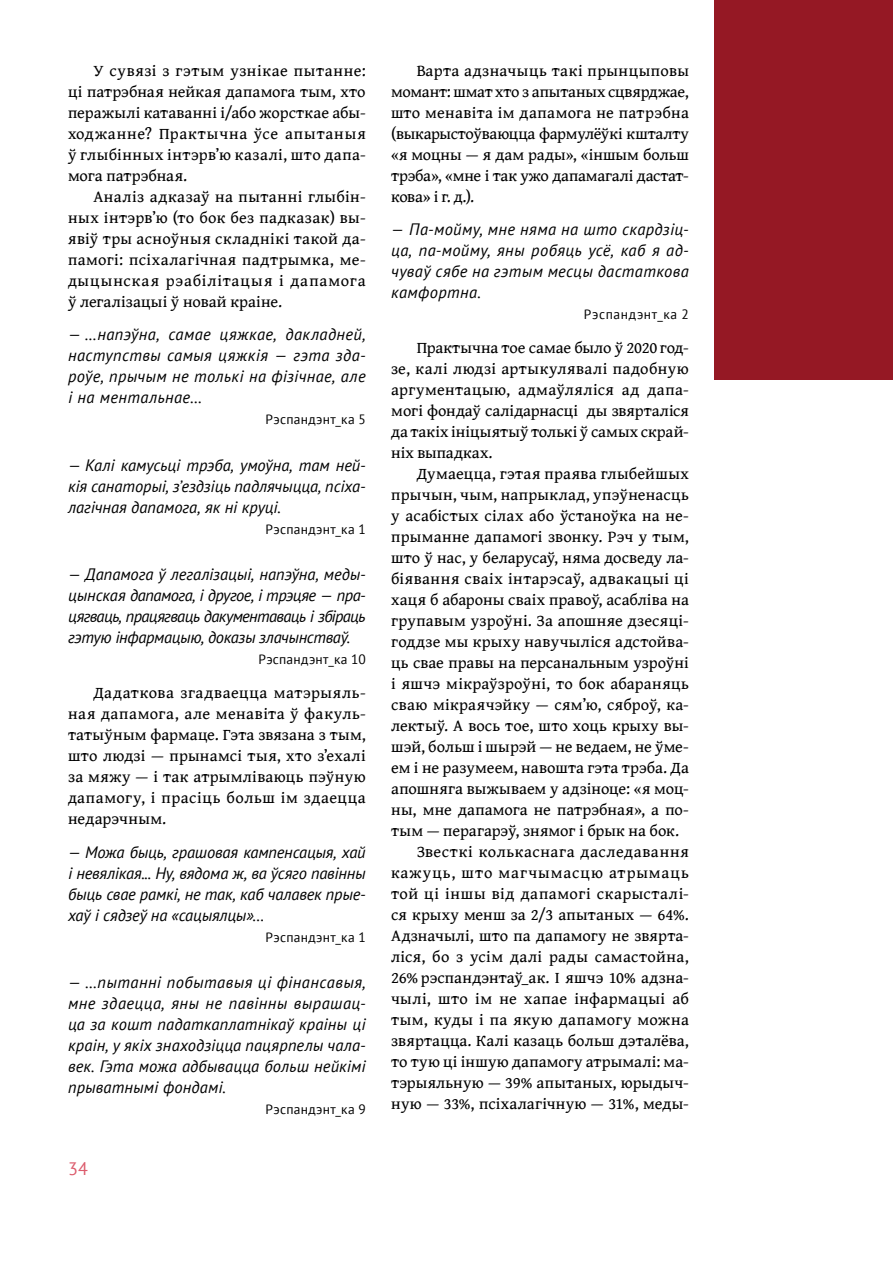
<style>
.page{position:relative;width:893px;height:1263px;background:#fff}
.page>*{position:absolute;margin:0;border:0;box-sizing:border-box;transform-origin:0 0}
.t1{font:18px "PT Sans";color:#dc5b6c}
.t2{font:16.5px/21px "Gentium Book Plus";letter-spacing:.015em;color:#000;text-align:justify}
.t3{font:italic 16.5px/21px "PT Sans";color:#000;text-align:justify}
.t4{font:16.5px "Gentium Book Plus";letter-spacing:-.005em;color:#000}
.t5{font:16.5px "Gentium Book Plus";letter-spacing:.035em;color:#000}
.t6{font:16.5px "Gentium Book Plus";letter-spacing:.04em;color:#000}
.t7{font:16.5px "Gentium Book Plus";letter-spacing:.065em;color:#000}
.t8{font:13.5px "PT Sans";letter-spacing:.02em;color:#000}
.t9{font:13.5px "PT Sans";letter-spacing:.045em;color:#000}
</style>
<div class="page">
<div style="left:714px;top:0;width:179px;height:379px;background:#951824"></div>
<p class="t2" style="left:68px;top:58px;width:299px;text-indent:26px">У сувязі з гэтым узнікае пытанне: ці патрэбная нейкая дапамога тым, хто перажылі катаванні і/або жорсткае абы&shy;ходжанне? Практычна ўсе апытаныя ў глыбінных інтэрв’ю казалі, што дапа&shy;мога патрэбная.</p>
<p class="t2" style="left:68px;top:184px;width:299px;text-indent:26px">Аналіз адказаў на пытанні глыбін&shy;ных інтэрв’ю (то бок без падказак) вы&shy;явіў тры асноўныя складнікі такой да&shy;памогі: псіхалагічная падтрымка, ме&shy;дыцынская рэабілітацыя і дапамога ў легалізацыі ў новай краіне.</p>
<p class="t3" style="left:68px;top:324px;width:299px">— …напэўна, самае цяжкае, дакладней, наступствы самыя цяжкія — гэта зда&shy;роўе, прычым не толькі на фізічнае, але і на ментальнае…</p>
<p class="t8" style="left:265px;top:411px;width:102px">Рэспандэнт_ка 5</p>
<p class="t3" style="left:68px;top:454px;width:299px">— Калі камусьці трэба, умоўна, там ней&shy;кія санаторыі, з’ездзіць падлячыцца, псіха&shy;лагічная дапамога, як ні круці.</p>
<p class="t8" style="left:265px;top:520px;width:102px">Рэспандэнт_ка 1</p>
<p class="t3" style="left:68px;top:564px;width:299px">— Дапамога ў легалізацыі, напэўна, меды&shy;цынская дапамога, і другое, і трэцяе — пра&shy;цягваць, працягваць дакументаваць і збіраць гэтую інфармацыю, доказы злачынстваў.</p>
<p class="t8" style="left:258px;top:651px;width:109px">Рэспандэнт_ка 10</p>
<p class="t2" style="left:68px;top:681px;width:299px;text-indent:26px">Дадаткова згадваецца матэрыяль&shy;ная дапамога, але менавіта ў факуль&shy;татыўным фармаце. Гэта звязана з тым, што людзі — прынамсі тыя, хто з’ехалі за мяжу — і так атрымліваюць пэўную дапамогу, і прасіць больш ім здаецца недарэчным.</p>
<p class="t3" style="left:68px;top:841px;width:299px">— Можа быць, грашовая кампенсацыя, хай і невялікая... Ну, вядома ж, ва ўсяго павінны быць свае рамкі, не так, каб чалавек прые&shy;хаў і сядзеў на «сацыялцы»…</p>
<p class="t8" style="left:265px;top:928px;width:102px">Рэспандэнт_ка 1</p>
<p class="t3" style="left:68px;top:972px;width:299px">— …пытанні побытавыя ці фінансавыя, мне здаецца, яны не павінны вырашац&shy;ца за кошт падаткаплатнікаў краіны ці краін, у якіх знаходзіцца пацярпелы чала&shy;век. Гэта можа адбывацца больш нейкімі прыватнымі фондамі.</p>
<p class="t8" style="left:265px;top:1101px;width:102px">Рэспандэнт_ка 9</p>
<p class="t1" style="left:68px;top:1157px;width:21px">34</p>
<p class="t2" style="left:391px;top:58px;width:299px;text-indent:26px">Варта адзначыць такі прынцыповы момант: шмат хто з апытаных сцвярджае, што менавіта ім дапамога не патрэбна (выкарыстоўваюцца фармулёўкі кшталту «я моцны — я дам рады», «іншым больш трэба», «мне і так ужо дапамагалі дастат&shy;кова» і г. д.).</p>
<p class="t3" style="left:391px;top:219px;width:299px">— Па-мойму, мне няма на што скардзіц&shy;ца, па-мойму, яны робяць усё, каб я ад&shy;чуваў сябе на гэтым месцы дастаткова камфортна.</p>
<p class="t9" style="left:584px;top:306px;width:106px">Рэспандэнт_ка 2</p>
<p class="t2" style="left:391px;top:336px;width:299px;text-indent:26px">Практычна тое самае было ў 2020 год&shy;зе, калі людзі артыкулявалі падобную аргументацыю, адмаўляліся ад дапа&shy;могі фондаў салідарнасці ды звярталіся да такіх ініцыятыў толькі ў самых скрай&shy;ніх выпадках.</p>
<p class="t2" style="left:417px;top:462px;width:274px">Думаецца, гэтая праява глыбейшых</p>
<p class="t2" style="left:391px;top:483px;width:299px">прычын, чым, напрыклад, упэўненасць</p>
<p class="t2" style="left:391px;top:504px;width:299px">у асабістых сілах або ўстаноўка на не-</p>
<p class="t2" style="left:391px;top:525px;width:299px">прыманне дапамогі звонку. Рэч у тым,</p>
<p class="t4" style="left:391px;top:542px;width:299px">што ў нас, у беларусаў, няма досведу ла-</p>
<p class="t5" style="left:391px;top:563px;width:299px">біявання сваіх інтарэсаў, адвакацыі ці</p>
<p class="t2" style="left:391px;top:588px;width:299px">хаця б абароны сваіх правоў, асабліва на</p>
<p class="t2" style="left:391px;top:609px;width:299px">групавым узроўні. За апошняе дзесяці-</p>
<p class="t2" style="left:391px;top:630px;width:299px">годдзе мы крыху навучыліся адстойва-</p>
<p class="t2" style="left:391px;top:651px;width:299px">ць свае правы на персанальным узроўні</p>
<p class="t2" style="left:391px;top:672px;width:299px">і яшчэ мікраўзроўні, то бок абараняць</p>
<p class="t2" style="left:391px;top:693px;width:299px">сваю мікраячэйку — сям’ю, сяброў, ка-</p>
<p class="t2" style="left:391px;top:714px;width:299px">лектыў. А вось тое, што хоць крыху вы-</p>
<p class="t2" style="left:391px;top:735px;width:299px">шэй, больш і шырэй — не ведаем, не ўме-</p>
<p class="t2" style="left:391px;top:756px;width:299px">ем і не разумеем, навошта гэта трэба. Да</p>
<p class="t2" style="left:391px;top:777px;width:299px">апошняга выжываем у адзіноце: «я моц-</p>
<p class="t2" style="left:391px;top:798px;width:299px">ны, мне дапамога не патрэбная», а по-</p>
<p class="t4" style="left:391px;top:815px;width:289px">тым — перагарэў, знямог і брык на бок.</p>
<p class="t6" style="left:417px;top:836px;width:274px">Звесткі колькаснага даследавання</p>
<p class="t7" style="left:391px;top:857px;width:299px">кажуць, што магчымасцю атрымаць</p>
<p class="t6" style="left:391px;top:878px;width:299px">той ці іншы від дапамогі скарысталі-</p>
<p class="t2" style="left:391px;top:903px;width:299px">ся крыху менш за 2/3 апытаных — 64%.</p>
<p class="t2" style="left:391px;top:924px;width:299px">Адзначылі, што па дапамогу не звярта-</p>
<p class="t2" style="left:391px;top:945px;width:299px">ліся, бо з усім далі рады самастойна,</p>
<p class="t2" style="left:391px;top:966px;width:299px">26% рэспандэнтаў_ак. І яшчэ 10% адзна-</p>
<p class="t2" style="left:391px;top:987px;width:299px">чылі, што ім не хапае інфармацыі аб</p>
<p class="t5" style="left:391px;top:1004px;width:299px">тым, куды і па якую дапамогу можна</p>
<p class="t2" style="left:391px;top:1029px;width:299px">звяртацца. Калі казаць больш дэталёва,</p>
<p class="t2" style="left:391px;top:1050px;width:299px">то тую ці іншую дапамогу атрымалі: ма-</p>
<p class="t2" style="left:391px;top:1071px;width:299px">тэрыяльную — 39% апытаных, юрыдыч-</p>
<p class="t2" style="left:391px;top:1092px;width:299px">ную — 33%, псіхалагічную — 31%, меды-</p>
</div>
